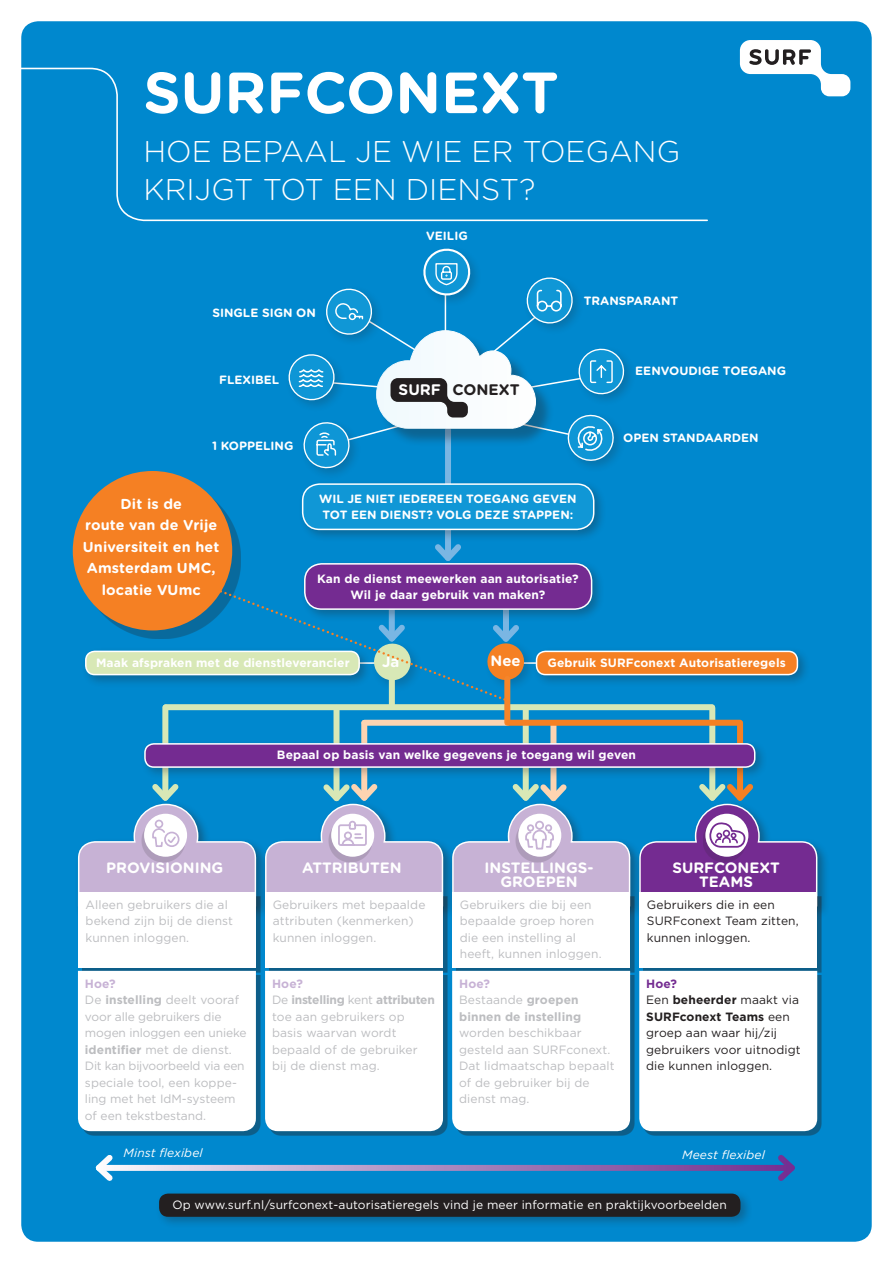
<style>
.page{position:relative;width:893px;height:1263px;background:#fff}
.page>*{position:absolute;margin:0;border:0;box-sizing:border-box;transform-origin:0 0}
.t1{font:700 58.05px "Gotham Rounded";color:#fff}
.t2{font:300 30px/37.5px "Gotham Rounded";color:#fff}
.t3{font:700 15.3px "Gotham Rounded";color:#231f20}
.t4{font:700 15px/13.5px "Gotham Rounded";color:#fff;text-align:center}
.t5{font:700 14.4px/21.6px "Gotham Rounded";letter-spacing:.01em;color:#fff;text-align:center}
.t6{font:12px/16.5px "Gotham";letter-spacing:.01em;color:#bcbdc0}
.t7{font:12px/16.5px "Gotham";letter-spacing:-.01em;color:#bcbdc0}
.t8{font:700 12px/16.5px "Gotham";letter-spacing:.01em;color:#fff;text-align:center}
.t9{font:12px/16.5px "Gotham";letter-spacing:.01em;color:#231f20}
.t10{font:700 12px/16.5px "Gotham Rounded";color:#fff}
.t11{font:12px "Gotham";letter-spacing:.01em;color:#fff}
.t12{font:700 12px/16.5px "Gotham";letter-spacing:.01em;color:#bcbdc0}
.t13{font:italic 12px "Gotham";letter-spacing:.01em;color:#fff}
.s1{color:#fff}
.s2{font-weight:700;color:#c7b2d5}
.s3{font-weight:700}
.s4{color:#c7b2d5}
.s5{font-weight:400}
.s6{font-weight:700;color:#742b91}
</style>
<div class="page">
<div style="left:21px;top:21px;width:851px;height:1221px;background:#0088ce;border-radius:17px"></div>
<svg style="left:21px;top:67px;width:687px;height:155px"></svg>
<svg style="left:740px;top:40px;width:110px;height:56px"></svg>
<div style="left:575px;top:345px;width:61px;height:62px;background:#231f20;opacity:.2"></div>
<div style="left:300px;top:418px;width:62px;height:62px;background:#231f20;opacity:.2"></div>
<div style="left:333px;top:708px;width:6px;height:90px;background:#d8e8b6"></div>
<div style="left:523px;top:708px;width:6px;height:90px;background:#d8e8b6"></div>
<svg style="left:118px;top:1165px;width:654px;height:6px;background:#ac8cc1"></svg>
<svg style="left:772px;top:1155px;width:23px;height:26px"></svg>
<svg style="left:95px;top:1155px;width:23px;height:26px"></svg>
<div style="left:532px;top:647px;width:278px;height:41px;background:#231f20;opacity:.3"></div>
<div style="left:536px;top:651px;width:261px;height:24px;background:#f58023;border-radius:9px"></div>
<div style="left:536px;top:651px;width:262px;height:24px;border:2px solid #fff;border-radius:9px"></div>
<div style="left:445px;top:430px;width:6px;height:128px;background:#7ab6e3"></div>
<svg style="left:435px;top:544px;width:26px;height:15px"></svg>
<div style="left:300px;top:559px;width:305px;height:63px;background:#231f20;opacity:.3"></div>
<div style="left:305px;top:564px;width:287px;height:45px;background:#742b91;border-radius:17px"></div>
<div style="left:304px;top:563px;width:288px;height:47px;border:2px solid #fff;border-radius:17px"></div>
<div style="left:298px;top:479px;width:309px;height:63px;background:#231f20;opacity:.3"></div>
<div style="left:303px;top:484px;width:291px;height:45px;background:#1097d6;border-radius:17px"></div>
<div style="left:302px;top:483px;width:292px;height:47px;border:2px solid #fff;border-radius:17px"></div>
<div style="left:484px;top:640px;width:52px;height:52px;background:#231f20;opacity:.2"></div>
<div style="left:81px;top:647px;width:291px;height:41px;background:#231f20;opacity:.3"></div>
<div style="left:86px;top:651px;width:273px;height:24px;background:#d8e8b6;border-radius:9px"></div>
<div style="left:85px;top:651px;width:275px;height:24px;border:2px solid #fff;border-radius:9px"></div>
<div style="left:389px;top:679px;width:6px;height:27px;background:#d8e8b6"></div>
<div style="left:166px;top:704px;width:546px;height:6px;background:#d8e8b6"></div>
<div style="left:709px;top:708px;width:6px;height:90px;background:#d8e8b6"></div>
<div style="left:162px;top:707px;width:6px;height:91px;background:#d8e8b6"></div>
<div style="left:361px;top:723px;width:6px;height:75px;background:#fdd4b1"></div>
<div style="left:550px;top:725px;width:6px;height:73px;background:#fdd4b1"></div>
<div style="left:737px;top:723px;width:6px;height:75px;background:#f58023"></div>
<div style="left:74px;top:800px;width:194px;height:119px;background:#231f20;opacity:.4"></div>
<div style="left:82px;top:896px;width:178px;height:76px;background:#231f20;opacity:.4"></div>
<div style="left:78px;top:892px;width:178px;height:76px;background:#fff"></div>
<div style="left:82px;top:975px;width:178px;height:160px;background:#231f20;opacity:.4"></div>
<div style="left:78px;top:971px;width:178px;height:160px;background:#fff"></div>
<div style="left:261px;top:800px;width:194px;height:119px;background:#231f20;opacity:.4"></div>
<div style="left:269px;top:896px;width:178px;height:76px;background:#231f20;opacity:.4"></div>
<div style="left:265px;top:892px;width:178px;height:76px;background:#fff"></div>
<div style="left:269px;top:975px;width:178px;height:160px;background:#231f20;opacity:.4"></div>
<div style="left:265px;top:971px;width:178px;height:160px;background:#fff"></div>
<div style="left:448px;top:800px;width:195px;height:119px;background:#231f20;opacity:.4"></div>
<div style="left:456px;top:896px;width:178px;height:76px;background:#231f20;opacity:.4"></div>
<div style="left:452px;top:892px;width:178px;height:76px;background:#fff"></div>
<div style="left:456px;top:975px;width:178px;height:160px;background:#231f20;opacity:.4"></div>
<div style="left:452px;top:971px;width:178px;height:160px;background:#fff"></div>
<div style="left:635px;top:800px;width:195px;height:119px;background:#231f20;opacity:.4"></div>
<div style="left:643px;top:896px;width:178px;height:76px;background:#231f20;opacity:.4"></div>
<div style="left:639px;top:892px;width:178px;height:76px;background:#fff"></div>
<div style="left:643px;top:975px;width:178px;height:160px;background:#231f20;opacity:.4"></div>
<div style="left:639px;top:971px;width:178px;height:160px;background:#fff"></div>
<svg style="left:264px;top:780px;width:180px;height:127px"></svg>
<svg style="left:451px;top:780px;width:180px;height:127px"></svg>
<svg style="left:77px;top:780px;width:180px;height:127px"></svg>
<svg style="left:638px;top:780px;width:180px;height:127px"></svg>
<div style="left:155px;top:1189px;width:598px;height:40px;background:#231f20;opacity:.3"></div>
<div style="left:159px;top:1193px;width:581px;height:24px;background:#231f20;border-radius:9px"></div>
<div style="left:140px;top:739px;width:628px;height:41px;background:#231f20;opacity:.3"></div>
<div style="left:145px;top:744px;width:610px;height:23px;background:#742b91;border-radius:9px"></div>
<div style="left:144px;top:743px;width:611px;height:25px;border:2px solid #fff;border-radius:9px"></div>
<svg style="left:288px;top:248px;width:340px;height:224px"></svg>
<div style="left:364px;top:720px;width:143px;height:6px;background:#fdd4b1"></div>
<div style="left:504px;top:679px;width:6px;height:44px;background:#f5852a"></div>
<div style="left:81px;top:479px;width:160px;height:160px;background:#231f20;opacity:.28"></div>
<div style="left:73px;top:471px;width:159px;height:159px;background:#f58023;border-radius:50%"></div>
<svg style="left:193px;top:579px;width:333px;height:123px"></svg>
<div style="left:509px;top:720px;width:231px;height:6px;background:#f58023"></div>
<h1 class="t1" style="left:144px;top:50px;width:417px">SURFCONEXT</h1>
<h2 class="t2" style="left:144px;top:131px;width:538px">HOE BEPAAL JE WIE ER TOEGANG<br>KRIJGT TOT EEN DIENST?</h2>
<p class="t10" style="left:212px;top:304px;width:105px">SINGLE SIGN ON</p>
<p class="t10" style="left:219px;top:371px;width:62px">FLEXIBEL</p>
<p class="t10" style="left:212px;top:436px;width:83px">1 KOPPELING</p>
<p class="t10" style="left:426px;top:227px;width:43px">VEILIG</p>
<p class="t3" style="left:399px;top:378px;width:112px"><span class="s1">SURF</span> CON EXT</p>
<p class="t10" style="left:584px;top:292px;width:96px">TRANSPARANT</p>
<p class="t10" style="left:635px;top:362px;width:152px">EENVOUDIGE TOEGANG</p>
<p class="t10" style="left:623px;top:429px;width:137px">OPEN STANDAARDEN</p>
<p class="t5" style="left:83px;top:492px;width:138px">DIT IS DE<br>ROUTE VAN DE VRIJE<br>UNIVERSITEIT EN HET<br>AMSTERDAM UM C,<br>LOCATIE VU MC</p>
<p class="t10" style="left:319px;top:489px;width:259px">WIL JE NIET IEDEREEN TOEGANG GEVEN<br>TOT EEN DIENST? VOLG DEZE STAPPEN:</p>
<p class="t8" style="left:317px;top:570px;width:263px">Kan de dienst meewerken aan autorisatie?<br>Wil je daar gebruik van maken?</p>
<p class="t8" style="left:96px;top:654px;width:255px">Maak afspraken met de dienstleverancier</p>
<p class="t4" style="left:382px;top:654px;width:19px">JA</p>
<p class="t4" style="left:490px;top:654px;width:32px">NEE</p>
<p class="t8" style="left:547px;top:654px;width:240px">Gebruik SURFconext Autorisatieregels</p>
<p class="t8" style="left:277px;top:746px;width:361px">Bepaal op basis van welke gegevens je toegang wil geven</p>
<p class="t4" style="left:106px;top:860px;width:119px">PROVISIONING</p>
<p class="t6" style="left:86px;top:896px;width:149px">Alleen gebruikers die al bekend zijn bij de dienst kunnen inloggen.</p>
<p class="t7" style="left:85px;top:975px;width:163px"><span class="s2">Hoe?<br></span>De <span class="s3">instelling</span> deelt vooraf voor alle gebruikers die mogen inloggen een unieke <span class="s3">identifier</span> met de dienst.<br>Dit kan bijvoorbeeld via een speciale tool, een koppe&shy;ling met het IdM-systeem of een tekstbestand.</p>
<p class="t4" style="left:302px;top:860px;width:101px">ATTRIBUTEN</p>
<p class="t6" style="left:273px;top:896px;width:154px">Gebruikers met bepaalde attributen (kenmerken) kunnen inloggen.</p>
<p class="t6" style="left:272px;top:975px;width:164px"><span class="s2">Hoe?<br></span>De <span class="s3">instelling</span> kent <span class="s3">attributen </span>toe aan gebruikers op basis waarvan wordt bepaald of de gebruiker bij de dienst mag.</p>
<p class="t4" style="left:484px;top:860px;width:110px">INSTELLINGS-<br>GROEPEN</p>
<p class="t6" style="left:460px;top:896px;width:143px">Gebruikers die bij een bepaalde groep horen die een instelling al heeft, kunnen inloggen.</p>
<p class="t12" style="left:459px;top:975px;width:124px"><span class="s4">Hoe?<br></span><span class="s5">Bestaande</span> groepen binnen de instelling</p>
<p class="t6" style="left:459px;top:1024px;width:157px">worden beschikbaar gesteld aan SURFconext.<br>Dat lidmaatschap bepaalt of de gebruiker bij de dienst mag.</p>
<p class="t4" style="left:672px;top:860px;width:109px">SUR FCONEXT<br>TEAMS</p>
<p class="t9" style="left:647px;top:896px;width:153px">Gebruikers die in een<br>SURFconext Team zitten, kunnen inloggen.</p>
<p class="t9" style="left:646px;top:975px;width:156px"><span class="s6">Hoe?<br></span>Een <span class="s3">beheerder</span> maakt via<br><span class="s3">SURFconext Teams</span> een groep aan waar hij/zij gebruikers voor uitnodigt die kunnen inloggen.</p>
<p class="t13" style="left:124px;top:1145px;width:81px">Minst flexibel</p>
<p class="t13" style="left:682px;top:1147px;width:84px">Meest flexibel</p>
<p class="t11" style="left:172px;top:1197px;width:556px">Op www.surf.nl/surfconext-autorisatieregels vind je meer informatie en praktijkvoorbeelden</p>
</div>
